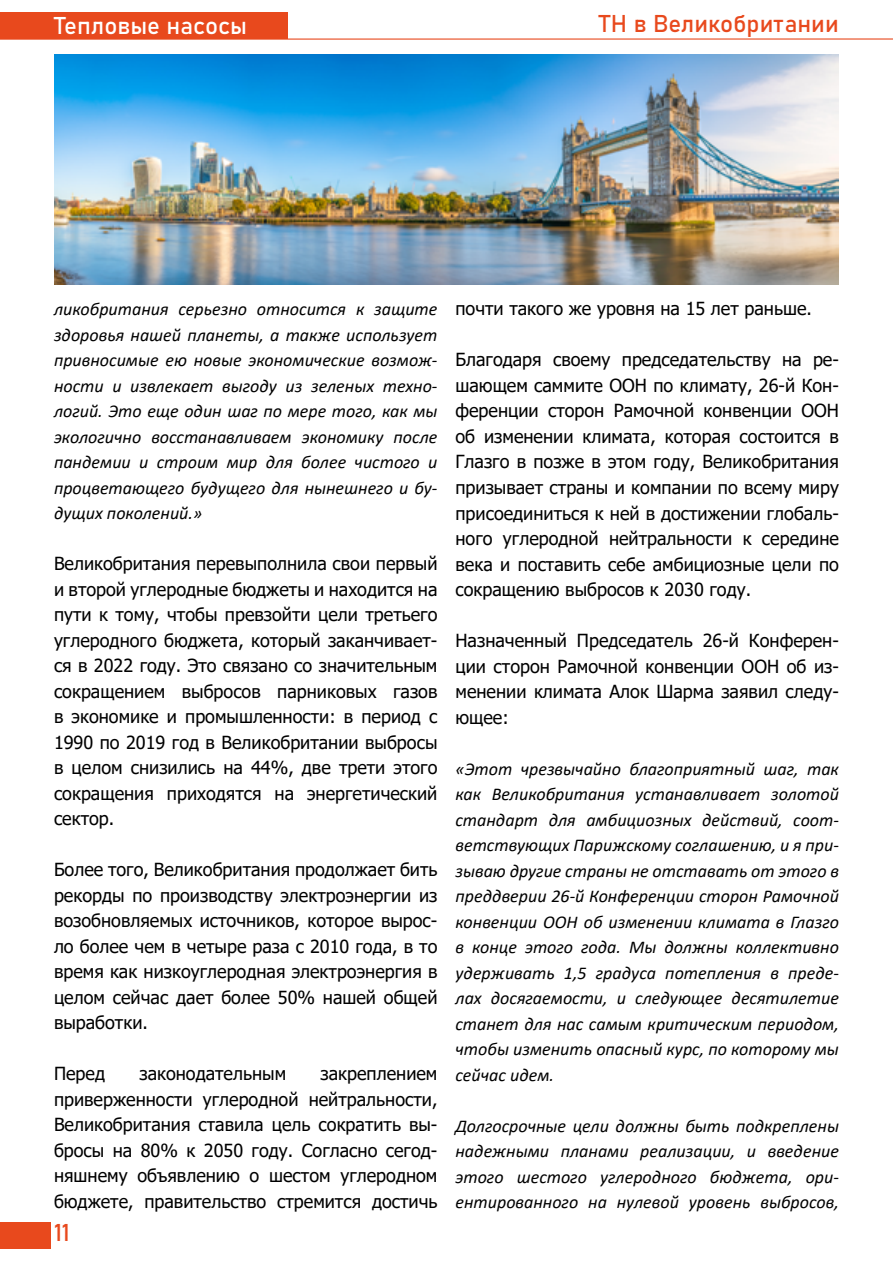
<style>
.page{position:relative;width:893px;height:1263px;background:#fff}
.page>*{position:absolute;margin:0;border:0;box-sizing:border-box;transform-origin:0 0}
.t1{font:24px "Bahnschrift 400 100";color:#e8491d}
.t2{font:24px "Bahnschrift 400 100";color:#fff}
.t3{font:18px/25.5px "Tahoma";color:#000;text-align:justify}
.t4{font:italic 18px/25.5px "Calibri";color:#000;text-align:justify}
</style>
<div class="page">
<div style="left:0;top:1222px;width:51px;height:26px;background:#e8491d"></div>
<div style="left:0;top:13px;width:287px;height:26px;background:#e8491d"></div>
<hr style="left:0;top:38px;width:893px;height:2px;background:#e84a1f">
<img style="left:54px;top:54px;width:785px;height:230px">
<h1 class="t2" style="left:54px;top:7px;width:194px">Тепловые насосы</h1>
<h1 class="t1" style="left:599px;top:5px;width:241px">ТН в Великобритании</h1>
<p class="t4" style="left:54px;top:296px;width:385px">ликобритания серьезно относится к защите здоровья нашей планеты, а также использует привносимые ею новые экономические возмож&shy;ности и извлекает выгоду из зеленых техно&shy;логий. Это еще один шаг по мере того, как мы экологично восстанавливаем экономику после пандемии и строим мир для более чистого и процветающего будущего для нынешнего и бу&shy;дущих поколений.»</p>
<p class="t3" style="left:54px;top:552px;width:385px">Великобритания перевыполнила свои первый и второй углеродные бюджеты и находится на пути к тому, чтобы превзойти цели третьего углеродного бюджета, который заканчивает&shy;ся в 2022 году. Это связано со значительным сокращением выбросов парниковых газов в экономике и промышленности: в период с 1990 по 2019 год в Великобритании выбросы в целом снизились на 44%, две трети этого сокращения приходятся на энергетический сектор.</p>
<p class="t3" style="left:54px;top:858px;width:385px">Более того, Великобритания продолжает бить рекорды по производству электроэнергии из возобновляемых источников, которое вырос&shy;ло более чем в четыре раза с 2010 года, в то время как низкоуглеродная электроэнергия в целом сейчас дает более 50% нашей общей выработки.</p>
<p class="t3" style="left:54px;top:1062px;width:53px">Перед</p>
<p class="t3" style="left:139px;top:1062px;width:148px">законодательным</p>
<p class="t3" style="left:54px;top:1062px;width:385px;text-indent:267px">закреплением приверженности углеродной нейтральности, Великобритания ставила цель сократить вы&shy;бросы на 80% к 2050 году. Согласно сегод&shy;няшнему объявлению о шестом углеродном бюджете, правительство стремится достичь</p>
<h1 class="t1" style="left:54px;top:1214px;width:17px">11</h1>
<p class="t3" style="left:455px;top:297px;width:358px">почти такого же уровня на 15 лет раньше.</p>
<p class="t3" style="left:455px;top:348px;width:385px">Благодаря своему председательству на ре&shy;шающем саммите ООН по климату, 26-й Кон&shy;ференции сторон Рамочной конвенции ООН об изменении климата, которая состоится в Глазго в позже в этом году, Великобритания призывает страны и компании по всему миру присоединиться к ней в достижении глобаль&shy;ного углеродной нейтральности к середине века и поставить себе амбициозные цели по сокращению выбросов к 2030 году.</p>
<p class="t3" style="left:455px;top:629px;width:385px">Назначенный Председатель 26-й Конферен&shy;ции сторон Рамочной конвенции ООН об из&shy;менении климата Алок Шарма заявил следу&shy;ющее:</p>
<p class="t4" style="left:455px;top:755px;width:385px">«Этот чрезвычайно благоприятный шаг, так как Великобритания устанавливает золотой стандарт для амбициозных действий, соот&shy;ветствующих Парижскому соглашению, и я при&shy;зываю другие страны не отставать от этого в преддверии 26-й Конференции сторон Рамочной конвенции ООН об изменении климата в Глазго в конце этого года. Мы должны коллективно удерживать 1,5 градуса потепления в преде&shy;лах досягаемости, и следующее десятилетие станет для нас самым критическим периодом, чтобы изменить опасный курс, по которому мы сейчас идем.</p>
<p class="t4" style="left:455px;top:1112px;width:385px">Долгосрочные цели должны быть подкреплены надежными планами реализации, и введение этого шестого углеродного бюджета, ори&shy;ентированного на нулевой уровень выбросов,</p>
</div>
